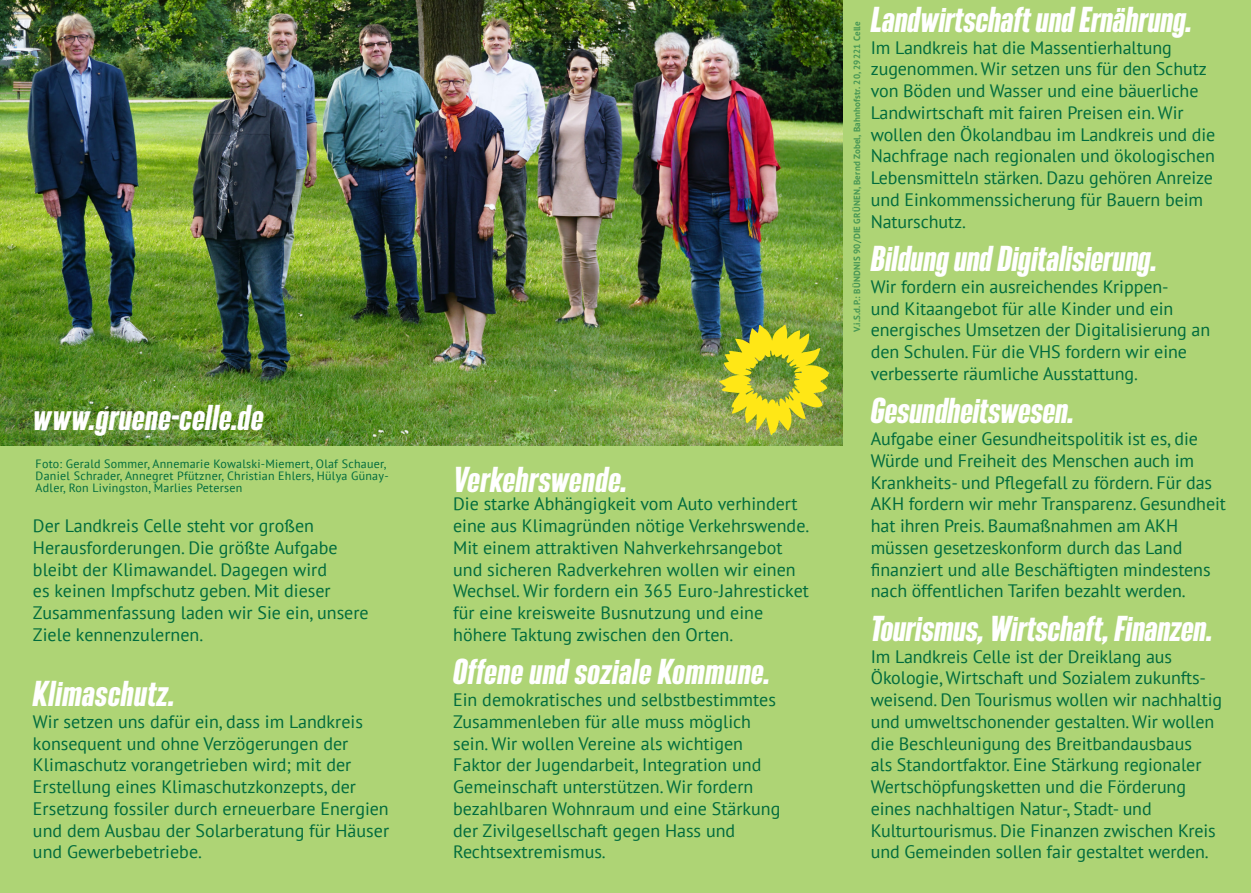
<style>
.page{position:relative;width:1251px;height:893px;background:#fff}
.page>*{position:absolute;margin:0;border:0;box-sizing:border-box;transform-origin:0 0}
.t1{font:italic 700 31.5px "Bereit";letter-spacing:-.005em;color:#fff}
.t2{font:18px/21.8px "PT Sans";letter-spacing:-.005em;color:#006b3d}
.t3{font:12px/12px "PT Sans";letter-spacing:.02em;color:#006b3d}
.t4{font:700 9px "PT Sans";letter-spacing:.02em;color:#006b3d}
</style>
<div class="page">
<div style="left:0;top:0;width:1250px;height:893px;background:#aed475"></div>
<img style="left:0;top:0;width:842px;height:445px">
<img style="left:719px;top:325px;width:109px;height:110px">
<p class="t1" style="left:33px;top:399px;width:232px">www.gruene-celle.de</p>
<p class="t3" style="left:36px;top:457px;width:354px">Foto: Gerald Sommer, Annemarie Kowalski-Miemert, Olaf Schauer,<br>Daniel Schrader, Annegret Pfützner, Christian Ehlers, Hülya Günay-<br>Adler, Ron Livingston, Marlies Petersen</p>
<p class="t2" style="left:33px;top:515px;width:337px">Der Landkreis Celle steht vor großen Herausforderungen. Die größte Aufgabe bleibt der Klimawandel. Dagegen wird<br>es keinen Impfschutz geben. Mit dieser Zusammenfassung laden wir Sie ein, unsere Ziele kennenzulernen.</p>
<p class="t1" style="left:33px;top:675px;width:143px">Klimaschutz.</p>
<p class="t2" style="left:33px;top:710px;width:357px">Wir setzen uns dafür ein, dass im Landkreis konsequent und ohne Verzögerungen der Klimaschutz vorangetrieben wird; mit der Erstellung eines Klimaschutzkonzepts, der Ersetzung fossiler durch erneuerbare Energien und dem Ausbau der Solarberatung für Häuser und Gewerbebetriebe.</p>
<p class="t1" style="left:453px;top:460px;width:176px">Verkehrswende.</p>
<p class="t2" style="left:453px;top:493px;width:357px">Die starke Abhängigkeit vom Auto verhindert eine aus Klimagründen nötige Verkehrswende.<br>Mit einem attraktiven Nahverkehrsangebot und sicheren Radverkehren wollen wir einen Wechsel. Wir fordern ein 365 Euro-Jahresticket für eine kreisweite Busnutzung und eine höhere Taktung zwischen den Orten.</p>
<p class="t1" style="left:453px;top:653px;width:318px">Offene und soziale Kommune.</p>
<p class="t2" style="left:453px;top:689px;width:328px">Ein demokratisches und selbstbestimmtes Zusammenleben für alle muss möglich sein. Wir wollen Vereine als wichtigen Faktor der Jugendarbeit, Integration und Gemeinschaft unterstützen. Wir fordern bezahlbaren Wohnraum und eine Stärkung der Zivilgesellschaft gegen Hass und Rechtsextremismus.</p>
<p class="t4" style="left:850px;top:332px;width:312px;rotate:-90deg">V.i.S.d.P.: BÜNDNIS 90/DIE GRÜNEN, Bernd Zobel, Bahnhofstr. 20, 29221 Celle</p>
<p class="t1" style="left:870px;top:1px;width:323px">Landwirtschaft und Ernährung.</p>
<p class="t2" style="left:870px;top:36px;width:346px">Im Landkreis hat die Massentierhaltung zugenommen. Wir setzen uns für den Schutz von Böden und Wasser und eine bäuerliche Landwirtschaft mit fairen Preisen ein. Wir wollen den Ökolandbau im Landkreis und die Nachfrage nach regionalen und ökologischen Lebensmitteln stärken. Dazu gehören Anreize und Einkommenssicherung für Bauern beim Naturschutz.</p>
<p class="t1" style="left:870px;top:240px;width:288px">Bildung und Digitalisierung.</p>
<p class="t2" style="left:870px;top:275px;width:341px">Wir fordern ein ausreichendes Krippen-<br>und Kitaangebot für alle Kinder und ein energisches Umsetzen der Digitalisierung an den Schulen. Für die VHS fordern wir eine verbesserte räumliche Ausstattung.</p>
<p class="t1" style="left:870px;top:392px;width:205px">Gesundheitswesen.</p>
<p class="t2" style="left:870px;top:428px;width:356px">Aufgabe einer Gesundheitspolitik ist es, die Würde und Freiheit des Menschen auch im Krankheits- und Pflegefall zu fördern. Für das AKH fordern wir mehr Transparenz. Gesundheit hat ihren Preis. Baumaßnahmen am AKH müssen gesetzeskonform durch das Land finanziert und alle Beschäftigten mindestens nach öffentlichen Tarifen bezahlt werden.</p>
<p class="t1" style="left:870px;top:610px;width:343px">Tourismus, Wirtschaft, Finanzen.</p>
<p class="t2" style="left:870px;top:645px;width:353px">Im Landkreis Celle ist der Dreiklang aus Ökologie, Wirtschaft und Sozialem zukunfts&shy;weisend. Den Tourismus wollen wir nachhaltig und umweltschonender gestalten. Wir wollen die Beschleunigung des Breitbandausbaus<br>als Standortfaktor. Eine Stärkung regionaler Wertschöpfungsketten und die Förderung eines nachhaltigen Natur-, Stadt- und Kulturtourismus. Die Finanzen zwischen Kreis und Gemeinden sollen fair gestaltet werden.</p>
</div>
